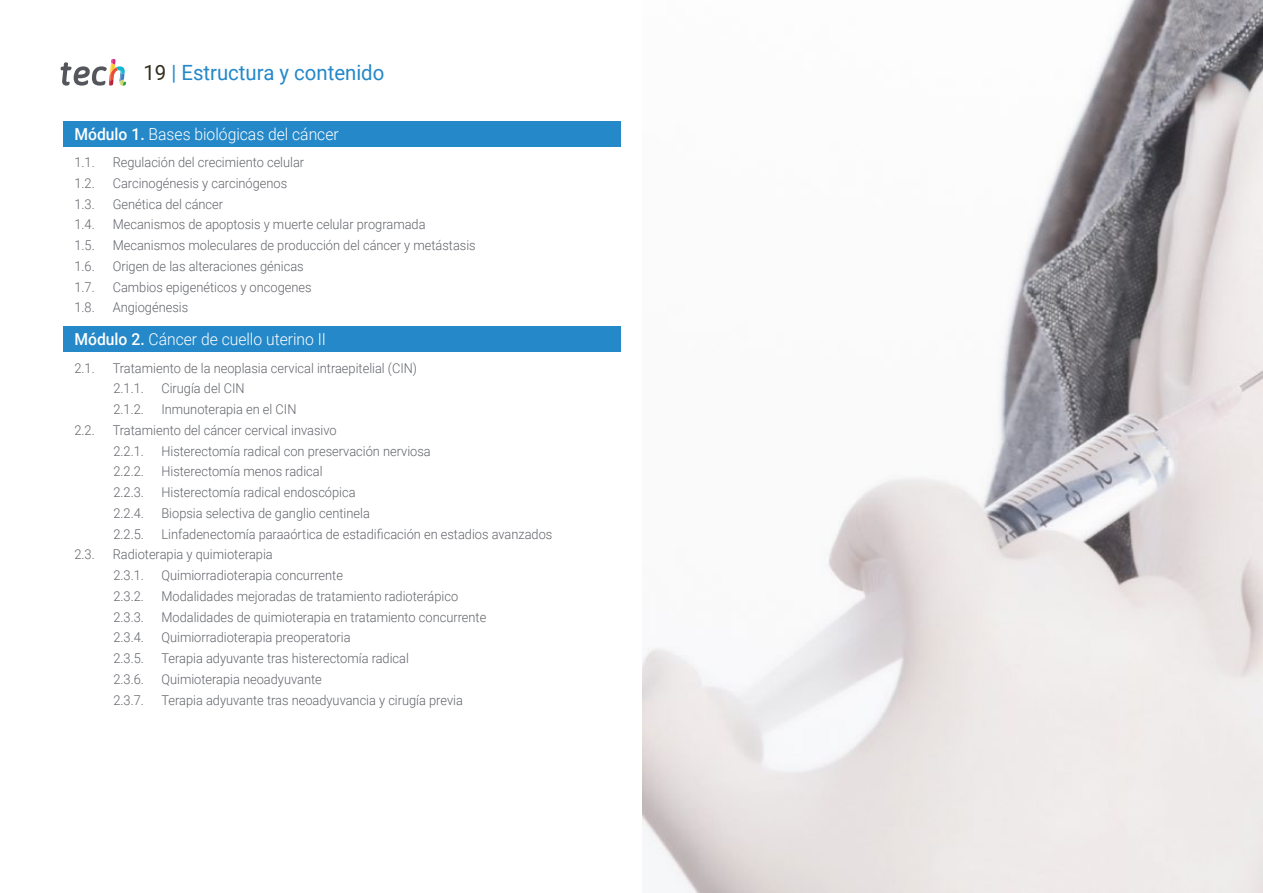
<style>
.page{position:relative;width:1263px;height:893px;background:#fff}
.page>*{position:absolute;margin:0;border:0;box-sizing:border-box;transform-origin:0 0}
.t1{font:21px "Roboto";color:#2488c9}
.t2{font:300 16.5px "Roboto";color:#fff;scale:.95 1}
.t3{font:300 13.5px/20.7px "Roboto";color:#61646a;scale:.95 1}
.s1{color:#312e20}
.s2{font-weight:500}
</style>
<div class="page">
<div style="left:63px;top:121px;width:558px;height:25px;background:#2488c9"></div>
<div style="left:63px;top:327px;width:558px;height:25px;background:#2488c9"></div>
<img style="left:642px;top:0;width:621px;height:893px">
<svg style="left:61px;top:59px;width:65px;height:27px"></svg>
<h1 class="t1" style="left:144px;top:57px;width:242px"><span class="s1">19</span> | Estructura y contenido</h1>
<p class="t2" style="left:74px;top:123px;width:280px"><span class="s2">Módulo 1.</span> Bases biológicas del cáncer</p>
<p class="t3" style="left:74px;top:151px;width:23px">1.1.</p>
<p class="t3" style="left:113px;top:151px;width:203px">Regulación del crecimiento celular</p>
<p class="t3" style="left:74px;top:172px;width:23px">1.2.</p>
<p class="t3" style="left:113px;top:172px;width:185px">Carcinogénesis y carcinógenos</p>
<p class="t3" style="left:74px;top:193px;width:23px">1.3.</p>
<p class="t3" style="left:113px;top:193px;width:118px">Genética del cáncer</p>
<p class="t3" style="left:74px;top:214px;width:23px">1.4.</p>
<p class="t3" style="left:113px;top:214px;width:331px">Mecanismos de apoptosis y muerte celular programada</p>
<p class="t3" style="left:74px;top:234px;width:23px">1.5.</p>
<p class="t3" style="left:113px;top:234px;width:384px">Mecanismos moleculares de producción del cáncer y metástasis</p>
<p class="t3" style="left:74px;top:255px;width:23px">1.6.</p>
<p class="t3" style="left:113px;top:255px;width:203px">Origen de las alteraciones génicas</p>
<p class="t3" style="left:74px;top:276px;width:23px">1.7.</p>
<p class="t3" style="left:113px;top:276px;width:211px">Cambios epigenéticos y oncogenes</p>
<p class="t3" style="left:74px;top:297px;width:23px">1.8.</p>
<p class="t3" style="left:113px;top:297px;width:81px">Angiogénesis</p>
<p class="t2" style="left:74px;top:328px;width:266px"><span class="s2">Módulo 2.</span> Cáncer de cuello uterino II</p>
<p class="t3" style="left:74px;top:357px;width:23px">2.1.</p>
<p class="t3" style="left:113px;top:357px;width:322px">Tratamiento de la neoplasia cervical intraepitelial (CIN)<br>2.1.1.</p>
<p class="t3" style="left:161px;top:378px;width:89px">Cirugía del CIN</p>
<p class="t3" style="left:113px;top:398px;width:34px">2.1.2.</p>
<p class="t3" style="left:161px;top:398px;width:144px">Inmunoterapia en el CIN</p>
<p class="t3" style="left:74px;top:419px;width:23px">2.2.</p>
<p class="t3" style="left:113px;top:419px;width:237px">Tratamiento del cáncer cervical invasivo<br>2.2.1.</p>
<p class="t3" style="left:161px;top:440px;width:285px">Histerectomía radical con preservación nerviosa</p>
<p class="t3" style="left:113px;top:461px;width:34px">2.2.2.</p>
<p class="t3" style="left:161px;top:461px;width:171px">Histerectomía menos radical</p>
<p class="t3" style="left:113px;top:481px;width:34px">2.2.3.</p>
<p class="t3" style="left:161px;top:481px;width:206px">Histerectomía radical endoscópica</p>
<p class="t3" style="left:113px;top:502px;width:34px">2.2.4.</p>
<p class="t3" style="left:161px;top:502px;width:221px">Biopsia selectiva de ganglio centinela</p>
<p class="t3" style="left:113px;top:523px;width:34px">2.2.5.</p>
<p class="t3" style="left:161px;top:523px;width:413px">Linfadenectomía paraaórtica de estadificación en estadios avanzados</p>
<p class="t3" style="left:74px;top:544px;width:23px">2.3.</p>
<p class="t3" style="left:113px;top:544px;width:170px">Radioterapia y quimioterapia<br>2.3.1.</p>
<p class="t3" style="left:161px;top:564px;width:193px">Quimiorradioterapia concurrente</p>
<p class="t3" style="left:113px;top:585px;width:34px">2.3.2.</p>
<p class="t3" style="left:161px;top:585px;width:314px">Modalidades mejoradas de tratamiento radioterápico</p>
<p class="t3" style="left:113px;top:606px;width:34px">2.3.3.</p>
<p class="t3" style="left:161px;top:606px;width:343px">Modalidades de quimioterapia en tratamiento concurrente</p>
<p class="t3" style="left:113px;top:627px;width:34px">2.3.4.</p>
<p class="t3" style="left:161px;top:627px;width:201px">Quimiorradioterapia preoperatoria</p>
<p class="t3" style="left:113px;top:647px;width:34px">2.3.5.</p>
<p class="t3" style="left:161px;top:647px;width:262px">Terapia adyuvante tras histerectomía radical</p>
<p class="t3" style="left:113px;top:668px;width:34px">2.3.6.</p>
<p class="t3" style="left:161px;top:668px;width:170px">Quimioterapia neoadyuvante</p>
<p class="t3" style="left:113px;top:689px;width:34px">2.3.7.</p>
<p class="t3" style="left:161px;top:689px;width:319px">Terapia adyuvante tras neoadyuvancia y cirugía previa</p>
</div>
